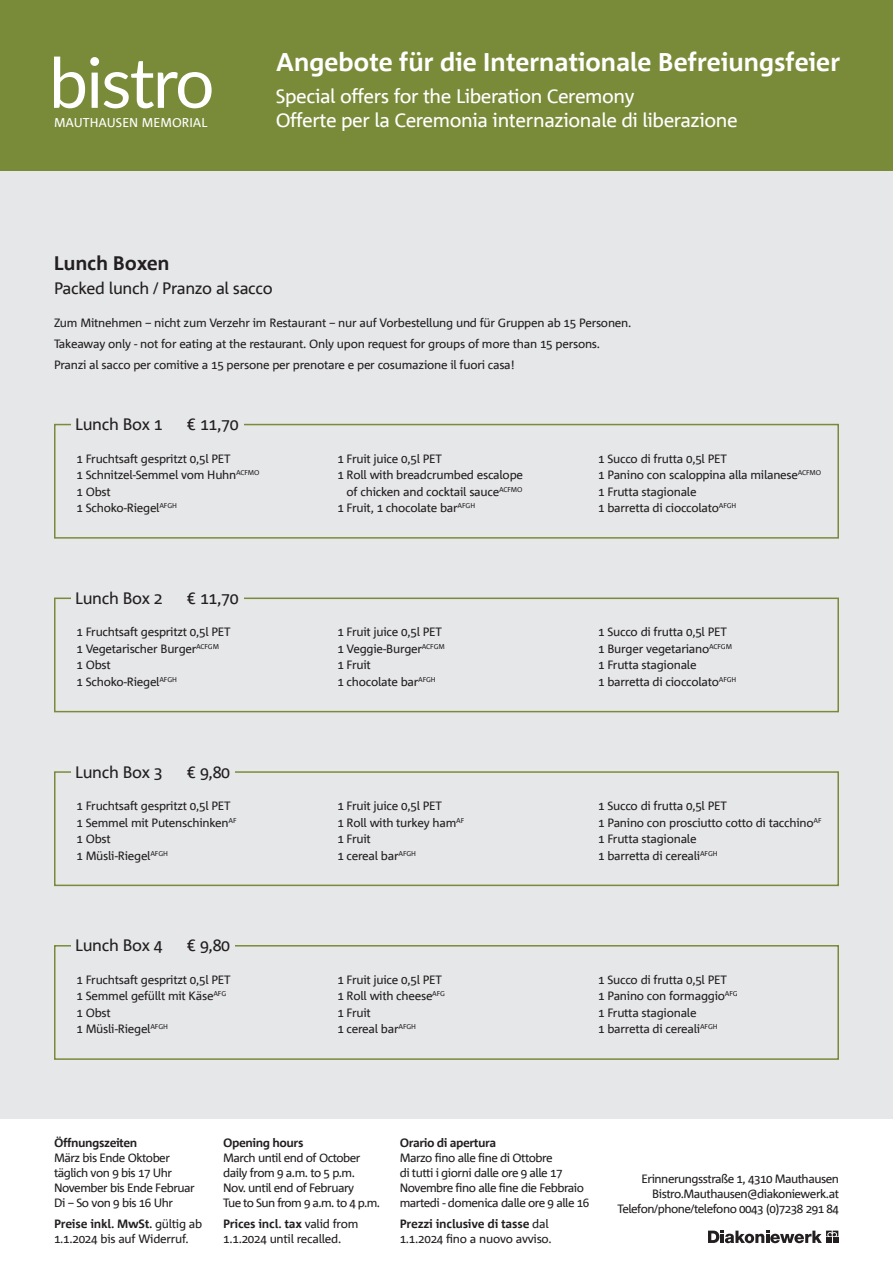
<style>
.page{position:relative;width:893px;height:1263px;background:#fff}
.page>*{position:absolute;margin:0;border:0;box-sizing:border-box;transform-origin:0 0}
.t1{font:700 25.5px "Corpid Office";letter-spacing:-.02em;color:#fff}
.t2{font:19.5px/23.4px "Corpid Office";letter-spacing:-.02em;color:#fff}
.t3{font:700 19.5px "Corpid Office";letter-spacing:-.02em;color:#231f20}
.t4{font:16.5px "Corpid Office";letter-spacing:-.02em;color:#231f20}
.t5{font:12.75px "Corpid Office";color:#fff}
.t6{font:12px/16.5px "Corpid Office";letter-spacing:-.02em;color:#231f20}
.t7{font:12px/15px "Corpid Office";letter-spacing:-.04em;color:#231f20}
.t8{font:700 12px "Corpid Office";letter-spacing:-.04em;color:#231f20}
.s1{font-weight:700}
</style>
<div class="page">
<div style="left:0;top:170px;width:893px;height:948px;background:#e6e7e9"></div>
<div style="left:0;top:0;width:893px;height:170px;background:#798b39"></div>
<svg style="left:54px;top:57px;width:158px;height:51px"></svg>
<svg style="left:708px;top:1230px;width:130px;height:13px"></svg>
<div style="left:54px;top:424px;width:785px;height:115px;border:2px solid #798b39"></div>
<div style="left:71px;top:418px;width:172px;height:12px;background:#e6e7e9"></div>
<div style="left:54px;top:945px;width:785px;height:115px;border:2px solid #798b39"></div>
<div style="left:71px;top:939px;width:163px;height:12px;background:#e6e7e9"></div>
<div style="left:54px;top:771px;width:785px;height:115px;border:2px solid #798b39"></div>
<div style="left:71px;top:765px;width:163px;height:13px;background:#e6e7e9"></div>
<div style="left:54px;top:597px;width:785px;height:115px;border:2px solid #798b39"></div>
<div style="left:71px;top:591px;width:172px;height:13px;background:#e6e7e9"></div>
<p class="t5" style="left:54px;top:115px;width:155px">MAUTHAUSEN MEMORIAL</p>
<h1 class="t1" style="left:276px;top:49px;width:566px">Angebote für die Internationale Befreiungsfeier</h1>
<h2 class="t2" style="left:276px;top:85px;width:464px">Special offers for the Liberation Ceremony<br>Offerte per la Ceremonia internazionale di liberazione</h2>
<h2 class="t3" style="left:54px;top:252px;width:117px">Lunch Boxen</h2>
<h3 class="t4" style="left:54px;top:279px;width:220px">Packed lunch / Pranzo al sacco</h3>
<p class="t6" style="left:54px;top:313px;width:579px;line-height:20.7px">Zum Mitnehmen – nicht zum Verzehr im Restaurant – nur auf Vorbestellung und für Gruppen ab 15 Personen.<br>Takeaway only - not for eating at the restaurant. Only upon request for groups of more than 15 persons.<br>Pranzi al sacco per comitive a 15 persone per prenotare e per cosumazione il fuori casa!</p>
<h3 class="t4" style="left:75px;top:415px;width:89px">Lunch Box 1</h3>
<h3 class="t4" style="left:187px;top:415px;width:53px">€ 11,70</h3>
<p class="t6" style="left:76px;top:450px;width:185px">1 Fruchtsaft gespritzt 0,5l PET<br>1 Schnitzel-Semmel vom Huhn<sup>ACFMO<br></sup>1 Obst<br>1 Schoko-Riegel<sup>AFGH</sup></p>
<p class="t6" style="left:337px;top:450px;width:106px">1 Fruit juice 0,5l PET</p>
<p class="t6" style="left:337px;top:467px;width:187px">1 Roll with breadcrumbed escalope</p>
<p class="t6" style="left:347px;top:483px;width:177px">of chicken and cocktail sauce<sup>ACFMO</sup></p>
<p class="t6" style="left:337px;top:500px;width:139px">1 Fruit, 1 chocolate bar<sup>AFGH</sup></p>
<h3 class="t4" style="left:75px;top:589px;width:89px">Lunch Box 2</h3>
<h3 class="t4" style="left:187px;top:589px;width:53px">€ 11,70</h3>
<p class="t6" style="left:598px;top:450px;width:225px">1 Succo di frutta 0,5l PET<br>1 Panino con scaloppina alla milanese<sup>ACFMO<br></sup>1 Frutta stagionale<br>1 barretta di cioccolato<sup>AFGH</sup></p>
<p class="t6" style="left:76px;top:624px;width:156px">1 Fruchtsaft gespritzt 0,5l PET<br>1 Vegetarischer Burger<sup>ACFGM<br></sup>1 Obst<br>1 Schoko-Riegel<sup>AFGH</sup></p>
<p class="t6" style="left:337px;top:624px;width:109px">1 Fruit juice 0,5l PET<br>1 Veggie-Burger<sup>ACFGM<br></sup>1 Fruit<br>1 chocolate bar<sup>AFGH</sup></p>
<p class="t6" style="left:598px;top:624px;width:140px">1 Succo di frutta 0,5l PET<br>1 Burger vegetariano<sup>ACFGM<br></sup>1 Frutta stagionale<br>1 barretta di cioccolato<sup>AFGH</sup></p>
<h3 class="t4" style="left:75px;top:763px;width:89px">Lunch Box 3</h3>
<h3 class="t4" style="left:187px;top:763px;width:44px">€ 9,80</h3>
<p class="t6" style="left:76px;top:798px;width:162px">1 Fruchtsaft gespritzt 0,5l PET<br>1 Semmel mit Putenschinken<sup>AF<br></sup>1 Obst<br>1 Müsli-Riegel<sup>AFGH</sup></p>
<p class="t6" style="left:337px;top:798px;width:128px">1 Fruit juice 0,5l PET<br>1 Roll with turkey ham<sup>AF<br></sup>1 Fruit<br>1 cereal bar<sup>AFGH</sup></p>
<p class="t6" style="left:598px;top:798px;width:225px">1 Succo di frutta 0,5l PET<br>1 Panino con prosciutto cotto di tacchino<sup>AF<br></sup>1 Frutta stagionale<br>1 barretta di cereali<sup>AFGH</sup></p>
<h3 class="t4" style="left:75px;top:937px;width:89px">Lunch Box 4</h3>
<h3 class="t4" style="left:187px;top:937px;width:44px">€ 9,80</h3>
<p class="t6" style="left:76px;top:972px;width:156px">1 Fruchtsaft gespritzt 0,5l PET<br>1 Semmel gefüllt mit Käse<sup>AFG<br></sup>1 Obst<br>1 Müsli-Riegel<sup>AFGH</sup></p>
<p class="t6" style="left:337px;top:972px;width:109px">1 Fruit juice 0,5l PET<br>1 Roll with cheese<sup>AFG<br></sup>1 Fruit<br>1 cereal bar<sup>AFGH</sup></p>
<p class="t6" style="left:598px;top:972px;width:141px">1 Succo di frutta 0,5l PET<br>1 Panino con formaggio<sup>AFG<br></sup>1 Frutta stagionale<br>1 barretta di cereali<sup>AFGH</sup></p>
<p class="t8" style="left:54px;top:1136px;width:85px">Öffnungszeiten</p>
<p class="t7" style="left:54px;top:1151px;width:142px">März bis Ende Oktober täglich von 9 bis 17 Uhr<br>November bis Ende Februar<br>Di – So von 9 bis 16 Uhr</p>
<p class="t6" style="left:54px;top:1217px;width:150px;line-height:15px"><span class="s1">Preise inkl. MwSt.</span> gültig ab<br>1.1.2024 bis auf Widerruf.</p>
<p class="t8" style="left:223px;top:1136px;width:82px">Opening hours</p>
<p class="t7" style="left:223px;top:1151px;width:158px">March until end of October daily from 9 a.m. to 5 p.m.<br>Nov. until end of February<br>Tue to Sun from 9 a.m. to 4 p.m.</p>
<p class="t6" style="left:223px;top:1217px;width:137px;line-height:15px"><span class="s1">Prices incl. tax</span> valid from<br>1.1.2024 until recalled.</p>
<p class="t8" style="left:400px;top:1136px;width:98px">Orario di apertura</p>
<p class="t7" style="left:400px;top:1151px;width:191px">Marzo fino alle fine di Ottobre<br>di tutti i giorni dalle ore 9 alle 17<br>Novembre fino alle fine die Febbraio martedi - domenica dalle ore 9 alle 16</p>
<p class="t6" style="left:400px;top:1217px;width:154px;line-height:15px"><span class="s1">Prezzi inclusive di tasse</span> dal<br>1.1.2024 fino a nuovo avviso.</p>
<p class="t7" style="left:617px;top:1172px;width:223px;text-align:right">Erinnerungsstraße 1, 4310 Mauthausen<br>Bistro.Mauthausen@diakoniewerk.at<br>Telefon/phone/telefono 0043 (0)7238 291 84</p>
</div>
